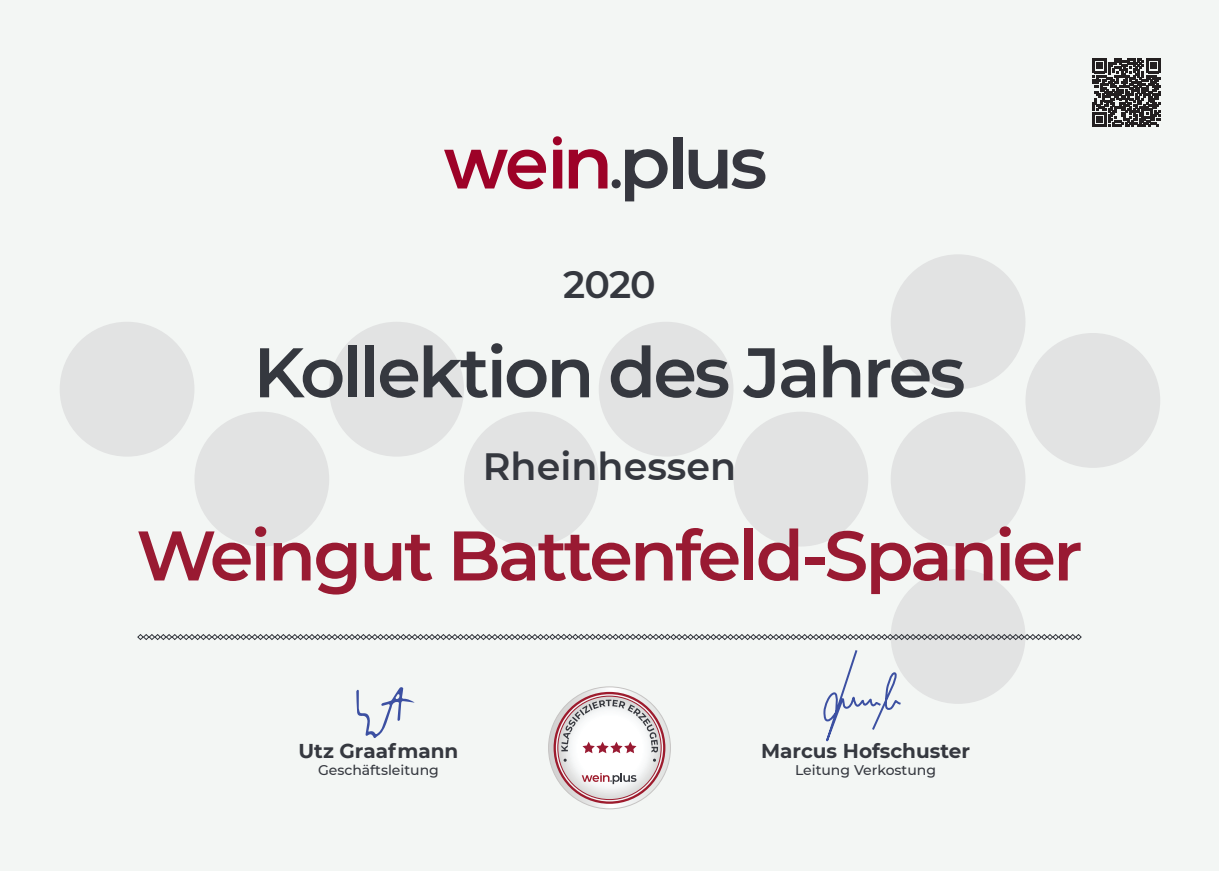
<style>
.page{position:relative;width:1219px;height:871px;background:#fff}
.page>*{position:absolute;margin:0;border:0;box-sizing:border-box;transform-origin:0 0}
.t1{font:600 70px "Montserrat";letter-spacing:-.04em;color:#991a32}
.t2{font:600 70px "Montserrat";letter-spacing:-.04em;color:#35383f}
.t3{font:600 38px "Montserrat";color:#35383f}
.t4{font:700 20px "Montserrat";color:#35383f}
.t5{font:500 14px "Montserrat";color:#35383f}
</style>
<div class="page">
<div style="left:0;top:0;width:1219px;height:870px;background:#f3f6f4"></div>
<div style="left:60px;top:321px;width:134px;height:135px;background:#e2e3e3;border-radius:50%"></div>
<div style="left:194px;top:411px;width:135px;height:135px;background:#e2e3e3;border-radius:50%"></div>
<div style="left:329px;top:321px;width:135px;height:135px;background:#e2e3e3;border-radius:50%"></div>
<div style="left:464px;top:411px;width:135px;height:135px;background:#e2e3e3;border-radius:50%"></div>
<div style="left:599px;top:321px;width:134px;height:135px;background:#e2e3e3;border-radius:50%"></div>
<div style="left:733px;top:411px;width:135px;height:135px;background:#e2e3e3;border-radius:50%"></div>
<div style="left:891px;top:411px;width:134px;height:135px;background:#e2e3e3;border-radius:50%"></div>
<div style="left:891px;top:254px;width:134px;height:135px;background:#e2e3e3;border-radius:50%"></div>
<div style="left:1025px;top:333px;width:135px;height:134px;background:#e2e3e3;border-radius:50%"></div>
<div style="left:891px;top:569px;width:134px;height:134px;background:#e2e3e3;border-radius:50%"></div>
<svg style="left:553px;top:136px;width:9px;height:52px"></svg>
<div style="left:673px;top:137px;width:9px;height:51px;background:#36373f"></div>
<svg style="left:569px;top:149px;width:99px;height:52px"></svg>
<svg style="left:444px;top:149px;width:102px;height:40px"></svg>
<svg style="left:689px;top:149px;width:76px;height:40px"></svg>
<svg style="left:356px;top:687px;width:59px;height:51px"></svg>
<svg style="left:823px;top:650px;width:79px;height:92px"></svg>
<svg style="left:1092px;top:58px;width:68px;height:69px"></svg>
<svg style="left:549px;top:688px;width:121px;height:120px"></svg>
<div style="left:554px;top:691px;width:111px;height:112px;border:2px solid #9d1b2d;border-radius:50%"></div>
<svg style="left:558px;top:696px;width:103px;height:103px"></svg>
<svg style="left:582px;top:772px;width:54px;height:11px"></svg>
<svg style="left:561px;top:699px;width:97px;height:62px"></svg>
<svg style="left:137px;top:633px;width:945px;height:7px"></svg>
<h2 class="t3" style="left:563px;top:258px;width:94px">2020</h2>
<h1 class="t2" style="left:253px;top:322px;width:714px">Kollektion des Jahres</h1>
<h2 class="t3" style="left:483px;top:440px;width:255px">Rheinhessen</h2>
<h1 class="t1" style="left:136px;top:505px;width:948px">Weingut Battenfeld-Spanier</h1>
<h3 class="t4" style="left:299px;top:736px;width:161px">Utz Graafmann</h3>
<p class="t5" style="left:318px;top:759px;width:122px">Geschäftsleitung</p>
<h3 class="t4" style="left:761px;top:736px;width:210px">Marcus Hofschuster</h3>
<p class="t5" style="left:795px;top:759px;width:143px">Leitung Verkostung</p>
</div>
